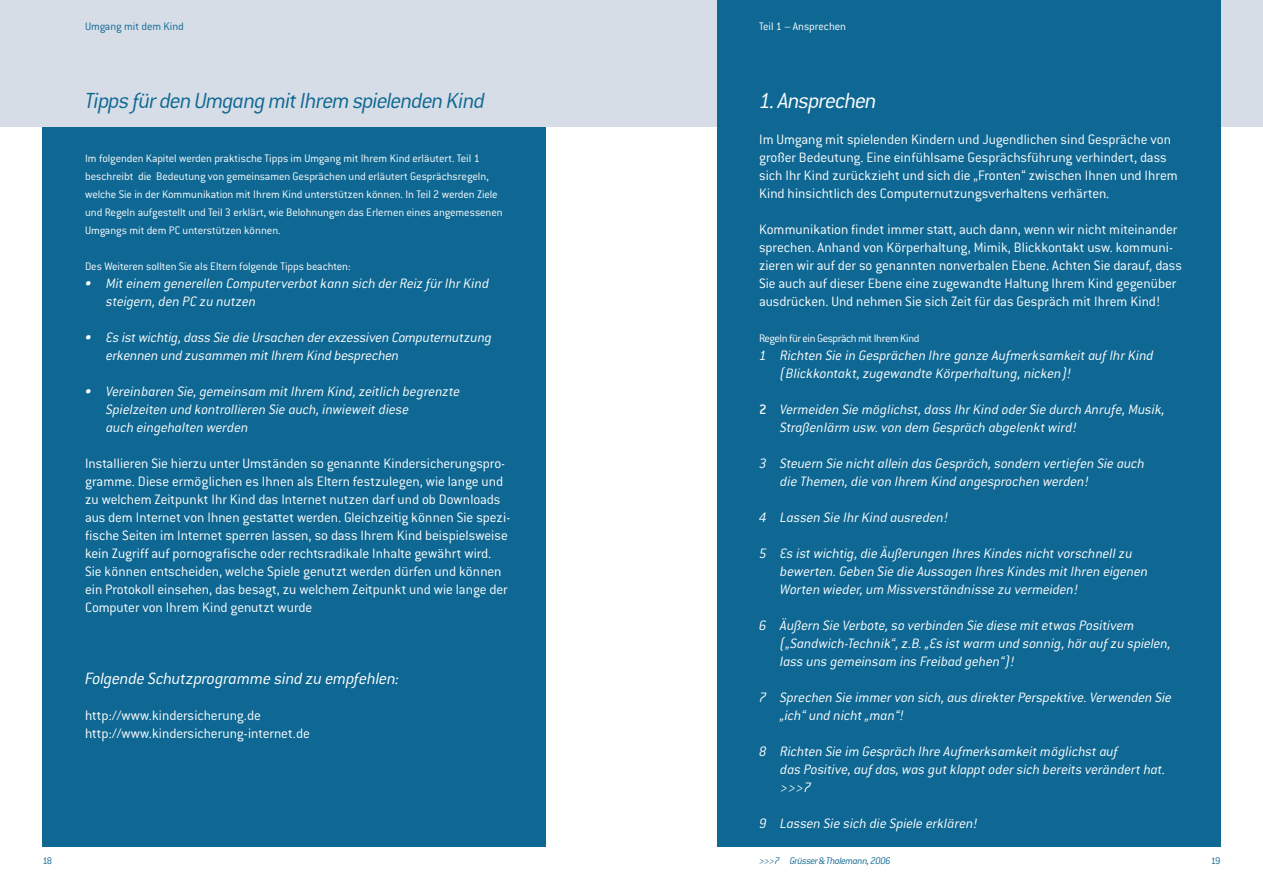
<style>
.page{position:relative;width:1263px;height:893px;background:#fff}
.page>*{position:absolute;margin:0;border:0;box-sizing:border-box;transform-origin:0 0}
.t1{font:italic 300 24px "Conduit ITC";letter-spacing:-.035em;color:#0e6893}
.t2{font:italic 300 24px "Conduit ITC";letter-spacing:-.04em;color:#fff}
.t3{font:italic 300 18px "Conduit ITC";letter-spacing:-.015em;color:#fff}
.t4{font:italic 300 15px/18px "Conduit ITC";color:#fff}
.t5{font:300 15px/18px "Conduit ITC";letter-spacing:-.005em;color:#fff}
.t6{font:300 12px/18px "Conduit ITC";letter-spacing:-.005em;color:#fff}
.t7{font:300 12px "Conduit ITC";letter-spacing:-.035em;color:#fff}
.t8{font:300 12px "Conduit ITC";letter-spacing:-.005em;color:#0e6893}
.t9{font:italic 300 10.5px "Conduit ITC";letter-spacing:-.035em;color:#0e6893}
.t10{font:300 10.5px "Conduit ITC";color:#0e6893}
.s1{font-weight:500;font-style:normal}
</style>
<div class="page">
<div style="left:0;top:0;width:1263px;height:126px;background:#d7dde7"></div>
<div style="left:43px;top:0;width:503px;height:846px;background:#0e6893"></div>
<div style="left:0;top:0;width:546px;height:126px;background:#d7dde7"></div>
<div style="left:716px;top:0;width:504px;height:846px;background:#0e6893"></div>
<p class="t8" style="left:85px;top:20px;width:100px">Umgang mit dem Kind</p>
<p class="t6" style="left:759px;top:18px;width:88px">Teil 1 – Ansprechen</p>
<h1 class="t1" style="left:85px;top:87px;width:402px">Tipps für den Umgang mit Ihrem spielenden Kind</h1>
<p class="t6" style="left:85px;top:149px;width:419px">Im folgenden Kapitel werden praktische Tipps im Umgang mit Ihrem Kind erläutert. Teil 1 beschreibt die Bedeutung von gemeinsamen Gesprächen und erläutert Gesprächsregeln, welche Sie in der Kommunikation mit Ihrem Kind unterstützen können. In Teil 2 werden Ziele und Regeln aufgestellt und Teil 3 erklärt, wie Belohnungen das Erlernen eines angemessenen Umgangs mit dem PC unterstützen können.</p>
<p class="t6" style="left:85px;top:257px;width:267px">Des Weiteren sollten Sie als Eltern folgende Tipps beachten:</p>
<p class="t4" style="left:106px;top:274px;width:384px;text-indent:-21px">• Mit einem generellen Computerverbot kann sich der Reiz für Ihr Kind steigern, den PC zu nutzen</p>
<p class="t4" style="left:106px;top:328px;width:387px;text-indent:-21px">• Es ist wichtig, dass Sie die Ursachen der exzessiven Computernutzung erkennen und zusammen mit Ihrem Kind besprechen</p>
<p class="t4" style="left:106px;top:382px;width:356px;text-indent:-21px">• Vereinbaren Sie, gemeinsam mit Ihrem Kind, zeitlich begrenzte<br>Spielzeiten und kontrollieren Sie auch, inwieweit diese<br>auch eingehalten werden</p>
<p class="t5" style="left:85px;top:454px;width:427px">Installieren Sie hierzu unter Umständen so genannte Kindersicherungspro&shy;gramme. Diese ermöglichen es Ihnen als Eltern festzulegen, wie lange und zu welchem Zeitpunkt Ihr Kind das Internet nutzen darf und ob Downloads aus dem Internet von Ihnen gestattet werden. Gleichzeitig können Sie spezi&shy;fische Seiten im Internet sperren lassen, so dass Ihrem Kind beispielsweise kein Zugriff auf pornografische oder rechtsradikale Inhalte gewährt wird.<br>Sie können entscheiden, welche Spiele genutzt werden dürfen und können ein Protokoll einsehen, das besagt, zu welchem Zeitpunkt und wie lange der Computer von Ihrem Kind genutzt wurde</p>
<p class="t3" style="left:85px;top:669px;width:316px">Folgende Schutzprogramme sind zu empfehlen:</p>
<p class="t5" style="left:85px;top:706px;width:226px">http://www.kindersicherung.de http://www.kindersicherung-internet.de</p>
<h1 class="t2" style="left:759px;top:87px;width:119px">1. Ansprechen</h1>
<p class="t5" style="left:759px;top:130px;width:420px">Im Umgang mit spielenden Kindern und Jugendlichen sind Gespräche von großer Bedeutung. Eine einfühlsame Gesprächsführung verhindert, dass sich Ihr Kind zurückzieht und sich die „Fronten“ zwischen Ihnen und Ihrem Kind hinsichtlich des Computernutzungsverhaltens verhärten.</p>
<p class="t5" style="left:759px;top:220px;width:424px">Kommunikation findet immer statt, auch dann, wenn wir nicht miteinander sprechen. Anhand von Körperhaltung, Mimik, Blickkontakt usw. kommuni&shy;zieren wir auf der so genannten nonverbalen Ebene. Achten Sie darauf, dass Sie auch auf dieser Ebene eine zugewandte Haltung Ihrem Kind gegenüber ausdrücken. Und nehmen Sie sich Zeit für das Gespräch mit Ihrem Kind!</p>
<p class="t7" style="left:759px;top:332px;width:162px">Regeln für ein Gespräch mit Ihrem Kind</p>
<p class="t4" style="left:780px;top:346px;width:375px;text-indent:-21px">1 Richten Sie in Gesprächen Ihre ganze Aufmerksamkeit auf Ihr Kind (Blickkontakt, zugewandte Körperhaltung, nicken)!</p>
<p class="t4" style="left:780px;top:400px;width:386px;text-indent:-21px"><span class="s1">2</span> Vermeiden Sie möglichst, dass Ihr Kind oder Sie durch Anrufe, Musik,<br>Straßenlärm usw. von dem Gespräch abgelenkt wird!</p>
<p class="t4" style="left:780px;top:454px;width:366px;text-indent:-21px">3 Steuern Sie nicht allein das Gespräch, sondern vertiefen Sie auch die Themen, die von Ihrem Kind angesprochen werden!</p>
<p class="t4" style="left:759px;top:508px;width:190px">4 Lassen Sie Ihr Kind ausreden!</p>
<p class="t4" style="left:780px;top:544px;width:369px;text-indent:-21px">5 Es ist wichtig, die Äußerungen Ihres Kindes nicht vorschnell zu bewerten. Geben Sie die Aussagen Ihres Kindes mit Ihren eigenen<br>Worten wieder, um Missverständnisse zu vermeiden!</p>
<p class="t4" style="left:780px;top:616px;width:392px;text-indent:-21px">6 Äußern Sie Verbote, so verbinden Sie diese mit etwas Positivem („Sandwich-Technik“, z.B. „Es ist warm und sonnig, hör auf zu spielen, lass uns gemeinsam ins Freibad gehen“)!</p>
<p class="t4" style="left:780px;top:688px;width:393px;text-indent:-21px">7 Sprechen Sie immer von sich, aus direkter Perspektive. Verwenden Sie „ich“ und nicht „man“!</p>
<p class="t4" style="left:780px;top:742px;width:387px;text-indent:-21px">8 Richten Sie im Gespräch Ihre Aufmerksamkeit möglichst auf<br>das Positive, auf das, was gut klappt oder sich bereits verändert hat. &gt;&gt;&gt;7</p>
<p class="t4" style="left:759px;top:814px;width:220px">9 Lassen Sie sich die Spiele erklären!</p>
<p class="t10" style="left:43px;top:855px;width:11px">18</p>
<p class="t9" style="left:759px;top:855px;width:133px">&gt;&gt;&gt;7 Grüsser&amp;Thalemann, 2006</p>
<p class="t10" style="left:1211px;top:855px;width:11px">19</p>
</div>
